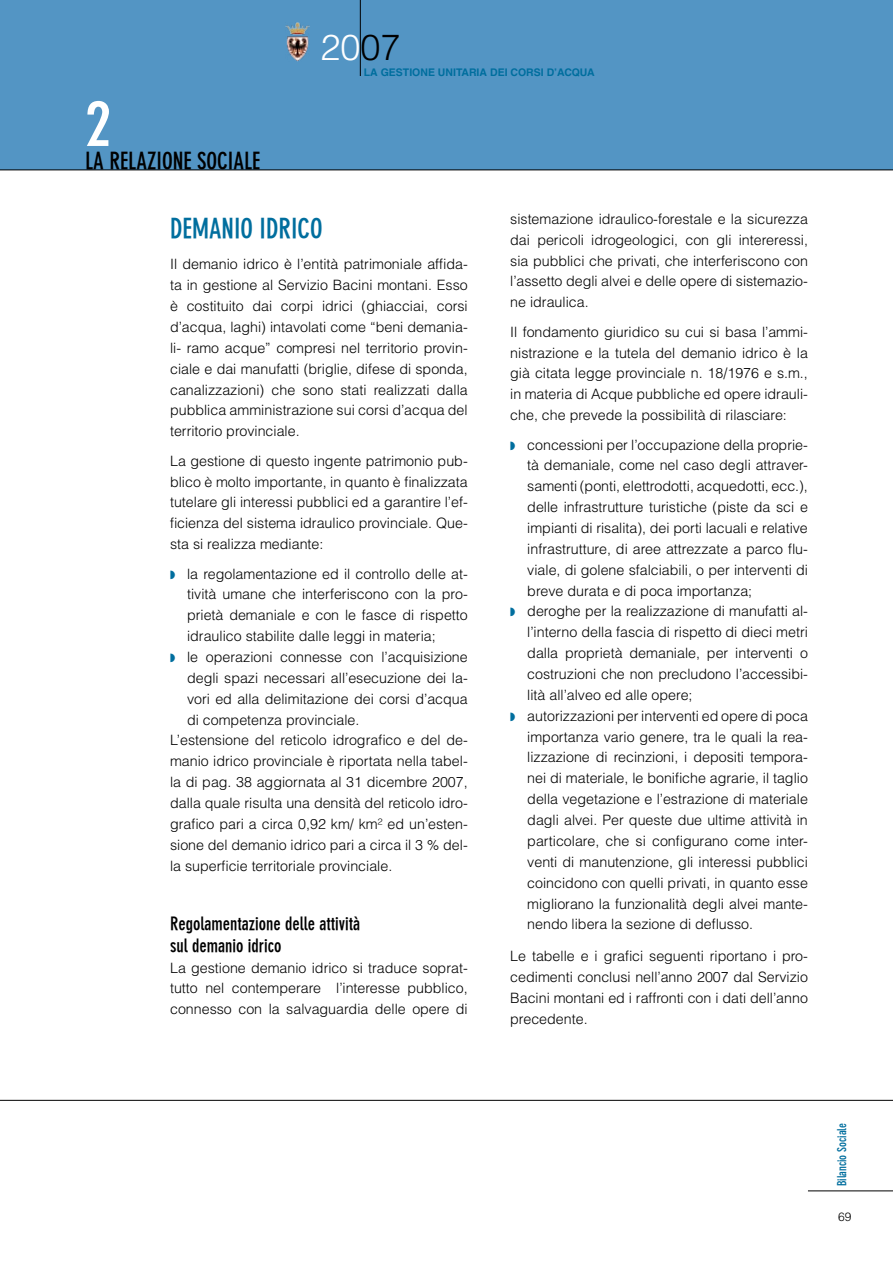
<style>
.page{position:relative;width:893px;height:1263px;background:#fff}
.page>*{position:absolute;margin:0;border:0;box-sizing:border-box;transform-origin:0 0}
.t1{font:63px "DIN Neuzeit Grotesk Bold Cond";color:#fff}
.t2{font:300 36px "Helvetica";color:#fff}
.t3{font:27px "DIN Neuzeit Grotesk Bold Cond";color:#006e9e}
.t4{font:23.1px "DIN Neuzeit Grotesk Bold Cond";color:#000}
.t5{font:18px/21.6px "DIN Neuzeit Grotesk Bold Cond";color:#000}
.t6{font:300 14.25px/20.9px "Helvetica";color:#000;text-align:justify}
.t7{font:12px "DIN Neuzeit Grotesk Bold Cond";color:#006e9e}
.t8{font:300 12px "Helvetica";color:#000}
.t9{font:700 10.5px "Helvetica";color:#006e9e}
.s1{color:#000}
</style>
<div class="page">
<div style="left:0;top:0;width:893px;height:170px;background:#5395c4"></div>
<hr style="left:0;top:170px;width:893px;height:1px;background:#000">
<hr style="left:360px;top:0;width:1px;height:76px;background:#000">
<img style="left:286px;top:23px;width:24px;height:38px">
<hr style="left:0;top:1100px;width:893px;height:1px;background:#000">
<hr style="left:808px;top:1190px;width:85px;height:1px;background:#000">
<h1 class="t1" style="left:85px;top:87px;width:27px">2</h1>
<h3 class="t4" style="left:85px;top:147px;width:177px">lA RELAZIONE SOCIALE</h3>
<h2 class="t2" style="left:320px;top:24px;width:82px">20<span class="s1">07</span></h2>
<p class="t9" style="left:364px;top:66px;width:232px">LA GESTIONE UNITARIA DEI CORSI D’ACQUA</p>
<h3 class="t3" style="left:170px;top:213px;width:154px">DEMANIO IDRICO</h3>
<p class="t6" style="left:170px;top:253px;width:299px">Il demanio idrico è l’entità patrimoniale affida&shy;ta in gestione al Servizio Bacini montani. Esso è costituito dai corpi idrici (ghiacciai, corsi d’acqua, laghi) intavolati come “beni demania&shy;li- ramo acque” compresi nel territorio provin&shy;ciale e dai manufatti (briglie, difese di sponda, canalizzazioni) che sono stati realizzati dalla pubblica amministrazione sui corsi d’acqua del territorio provinciale.</p>
<p class="t6" style="left:170px;top:450px;width:299px">La gestione di questo ingente patrimonio pub&shy;blico è molto importante, in quanto è finalizzata tutelare gli interessi pubblici ed a garantire l’ef&shy;ficienza del sistema idraulico provinciale. Que&shy;sta si realizza mediante:</p>
<p class="t6" style="left:187px;top:563px;width:282px">la regolamentazione ed il controllo delle at-</p>
<p class="t6" style="left:187px;top:583px;width:282px">tività umane che interferiscono con la pro-</p>
<p class="t6" style="left:187px;top:604px;width:282px">prietà demaniale e con le fasce di rispetto</p>
<p class="t6" style="left:187px;top:625px;width:250px">idraulico stabilite dalle leggi in materia;</p>
<p class="t6" style="left:187px;top:646px;width:282px">le operazioni connesse con l’acquisizione</p>
<p class="t6" style="left:187px;top:667px;width:282px">degli spazi necessari all’esecuzione dei la-</p>
<p class="t6" style="left:187px;top:688px;width:282px">vori ed alla delimitazione dei corsi d’acqua</p>
<p class="t6" style="left:187px;top:709px;width:174px">di competenza provinciale.</p>
<p class="t6" style="left:170px;top:729px;width:299px">L’estensione del reticolo idrografico e del de-</p>
<p class="t6" style="left:170px;top:750px;width:299px">manio idrico provinciale è riportata nella tabel-</p>
<p class="t6" style="left:170px;top:771px;width:299px">la di pag. 38 aggiornata al 31 dicembre 2007,</p>
<p class="t6" style="left:170px;top:792px;width:299px">dalla quale risulta una densità del reticolo idro-</p>
<p class="t6" style="left:170px;top:813px;width:299px">grafico pari a circa 0,92 km/ km² ed un’esten-</p>
<p class="t6" style="left:170px;top:834px;width:299px">sione del demanio idrico pari a circa il 3 % del-</p>
<p class="t6" style="left:170px;top:855px;width:224px">la superficie territoriale provinciale.</p>
<p class="t5" style="left:170px;top:913px;width:191px">Regolamentazione delle attività sul demanio idrico</p>
<p class="t6" style="left:170px;top:957px;width:299px">La gestione demanio idrico si traduce soprat&shy;tutto nel contemperare l’interesse pubblico, connesso con la salvaguardia delle opere di</p>
<p class="t6" style="left:510px;top:208px;width:299px">sistemazione idraulico-forestale e la sicurezza dai pericoli idrogeologici, con gli intereressi, sia pubblici che privati, che interferiscono con l’assetto degli alvei e delle opere di sistemazio&shy;ne idraulica.</p>
<p class="t6" style="left:510px;top:321px;width:299px">Il fondamento giuridico su cui si basa l’ammi&shy;nistrazione e la tutela del demanio idrico è la già citata legge provinciale n. 18/1976 e s.m., in materia di Acque pubbliche ed opere idrauli&shy;che, che prevede la possibilità di rilasciare:</p>
<p class="t6" style="left:527px;top:434px;width:282px;text-align:left">concessioni per l’occupazione della proprie&shy;tà demaniale, come nel caso degli attraver&shy;samenti (ponti, elettrodotti, acquedotti, ecc.), delle infrastrutture turistiche (piste da sci e impianti di risalita), dei porti lacuali e relative infrastrutture, di aree attrezzate a parco flu&shy;viale, di golene sfalciabili, o per interventi di breve durata e di poca importanza; deroghe per la realizzazione di manufatti al&shy;l’interno della fascia di rispetto di dieci metri dalla proprietà demaniale, per interventi o costruzioni che non precludono l’accessibi&shy;lità all’alveo ed alle opere;<br>autorizzazioni per interventi ed opere di poca importanza vario genere, tra le quali la rea&shy;lizzazione di recinzioni, i depositi tempora&shy;nei di materiale, le bonifiche agrarie, il taglio della vegetazione e l’estrazione di materiale dagli alvei. Per queste due ultime attività in particolare, che si configurano come inter&shy;venti di manutenzione, gli interessi pubblici coincidono con quelli privati, in quanto esse migliorano la funzionalità degli alvei mante&shy;nendo libera la sezione di deflusso.</p>
<p class="t6" style="left:510px;top:945px;width:299px">Le tabelle e i grafici seguenti riportano i pro&shy;cedimenti conclusi nell’anno 2007 dal Servizio Bacini montani ed i raffronti con i dati dell’anno precedente.</p>
<p class="t7" style="left:835px;top:1186px;width:65px;rotate:-90deg">Bilancio Sociale</p>
<p class="t8" style="left:838px;top:1210px;width:15px">69</p>
</div>
